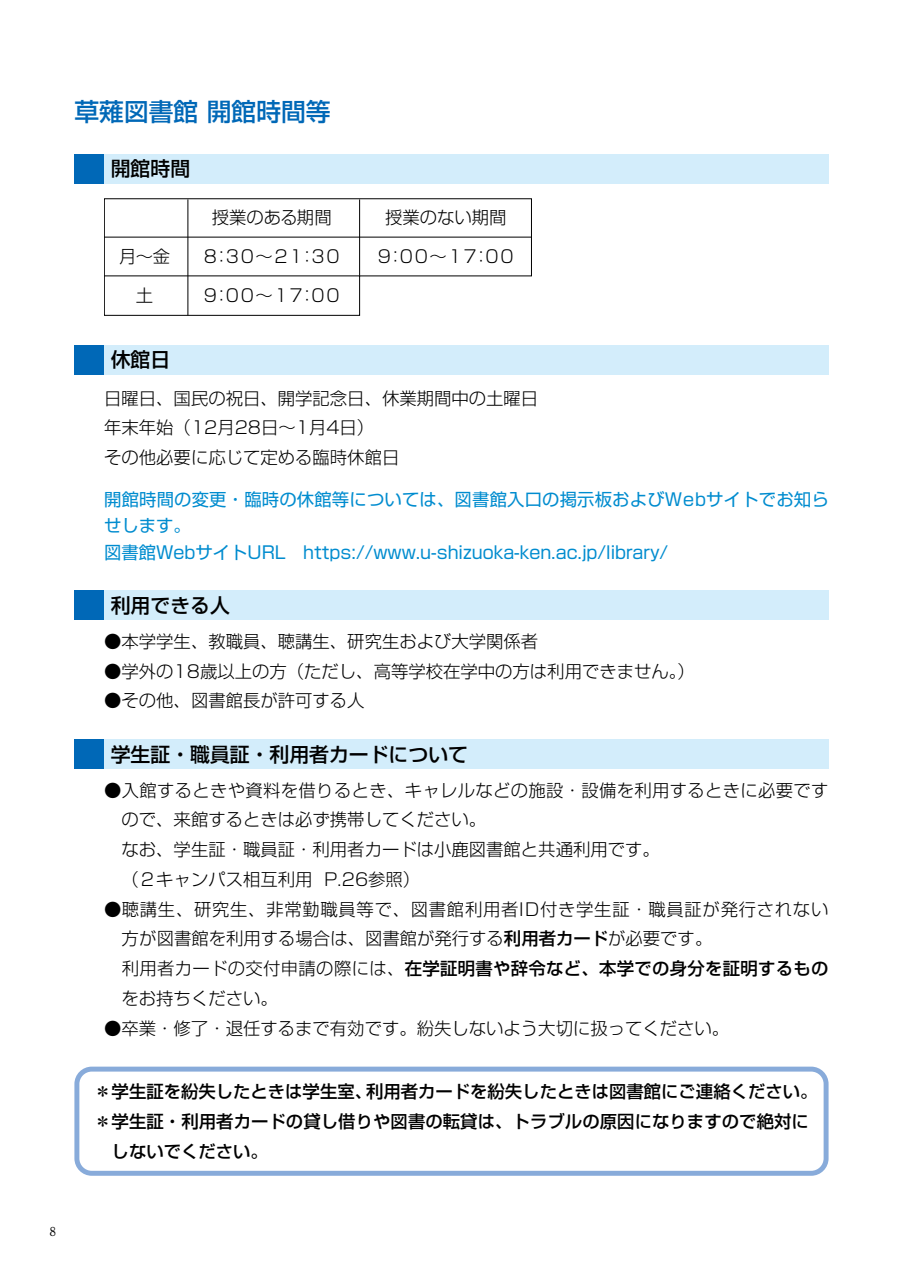
<style>
.page{position:relative;width:903px;height:1275px;background:#fff}
.page>*{position:absolute;margin:0;border:0;box-sizing:border-box;transform-origin:0 0}
.t1{font:500 24.85px "Shin Go Pro";color:#0068b7}
.t2{font:500 19.78px "Shin Go Pro";color:#000}
.t3{font:300 17.32px/29.8px "Shin Go Pro";color:#000}
.t4{font:500 17.32px "Shin Go Pro";letter-spacing:.005em;color:#000}
.t5{font:17.32px/26.1px "Shin Go Pro";letter-spacing:.005em;color:#008ccf}
.t6{font:17.32px "Shin Go Pro Light 90 pv RKSJ H";color:#000}
.t7{font:300 17.32px "Shin Go Pro";letter-spacing:.02em;color:#000}
.t8{font:300 17.32px "Shin Go Pro";letter-spacing:.04em;color:#000}
.t9{font:700 12.42px "Futo Min A101 Pro";color:#000}
.s1{font-weight:500}
.s2{font-weight:300}
</style>
<div class="page">
<div style="left:104px;top:154px;width:724px;height:30px;background:#d3edfb"></div>
<div style="left:104px;top:345px;width:724px;height:30px;background:#d3edfb"></div>
<div style="left:104px;top:590px;width:724px;height:30px;background:#d3edfb"></div>
<div style="left:104px;top:739px;width:724px;height:30px;background:#d3edfb"></div>
<div style="left:74px;top:154px;width:30px;height:30px;background:#0068b7"></div>
<div style="left:74px;top:345px;width:30px;height:30px;background:#0068b7"></div>
<div style="left:74px;top:590px;width:30px;height:30px;background:#0068b7"></div>
<div style="left:74px;top:739px;width:30px;height:30px;background:#0068b7"></div>
<div style="left:74px;top:1067px;width:754px;height:109px;border:5px solid #88abda;border-radius:15px"></div>
<svg style="left:104px;top:198px;width:428px;height:118px"></svg>
<h1 class="t1" style="left:74px;top:91px;width:258px">草薙図書館 開館時間等</h1>
<p class="t2" style="left:111px;top:152px;width:81px">開館時間</p>
<p class="t6" style="left:119px;top:242px;width:53px">月～金</p>
<p class="t6" style="left:136px;top:281px;width:19px">土</p>
<p class="t6" style="left:212px;top:204px;width:121px">授業のある期間</p>
<p class="t6" style="left:385px;top:204px;width:123px">授業のない期間</p>
<p class="t6" style="left:204px;top:242px;width:137px">8：30～21：30</p>
<p class="t6" style="left:204px;top:281px;width:137px">9：00～17：00</p>
<p class="t6" style="left:378px;top:242px;width:137px">9：00～17：00</p>
<p class="t2" style="left:111px;top:343px;width:61px">休館日</p>
<p class="t3" style="left:104px;top:381px;width:436px">日曜日、国民の祝日、開学記念日、休業期間中の土曜日年末年始（12月28日〜1月4日）<br>その他必要に応じて定める臨時休館日</p>
<p class="t5" style="left:104px;top:485px;width:726px">開館時間の変更・臨時の休館等については、図書館入口の掲示板およびWebサイトでお知らせします。<br>図書館WebサイトURL　https://www.u-shizuoka-ken.ac.jp/library/</p>
<p class="t2" style="left:111px;top:589px;width:121px">利用できる人</p>
<p class="t3" style="left:104px;top:624px;width:436px">●本学学生、教職員、聴講生、研究生および大学関係者</p>
<p class="t3" style="left:104px;top:654px;width:592px">●学外の18歳以上の方（ただし、高等学校在学中の方は利用できません。）</p>
<p class="t3" style="left:104px;top:684px;width:262px">●その他、図書館長が許可する人</p>
<p class="t2" style="left:111px;top:738px;width:359px">学生証・職員証・利用者カードについて</p>
<p class="t7" style="left:104px;top:776px;width:726px">●入館するときや資料を借りるとき、キャレルなどの施設・設備を利用するときに必要です</p>
<p class="t3" style="left:122px;top:803px;width:366px">ので、来館するときは必ず携帯してください。</p>
<p class="t3" style="left:104px;top:833px;width:557px">　なお、学生証・職員証・利用者カードは小鹿図書館と共通利用です。</p>
<p class="t3" style="left:104px;top:862px;width:318px">　（２キャンパス相互利用 P.26参照）</p>
<p class="t8" style="left:104px;top:895px;width:726px">●聴講生、研究生、非常勤職員等で、図書館利用者ID付き学生証・職員証が発行されない</p>
<p class="t3" style="left:122px;top:922px;width:592px">方が図書館を利用する場合は、図書館が発行する<span class="s1">利用者カード</span>が必要です。</p>
<p class="t4" style="left:104px;top:954px;width:726px"><span class="s2">　利用者カードの交付申請の際には、</span>在学証明書や辞令など、本学での身分を証明するもの</p>
<p class="t3" style="left:122px;top:981px;width:158px">をお持ちください。</p>
<p class="t3" style="left:104px;top:1011px;width:627px">●卒業・修了・退任するまで有効です。紛失しないよう大切に扱ってください。</p>
<p class="t4" style="left:94px;top:1077px;width:725px">＊学生証を紛失したときは学生室、利用者カードを紛失したときは図書館にご連絡ください。</p>
<p class="t4" style="left:94px;top:1107px;width:716px">＊学生証・利用者カードの貸し借りや図書の転貸は、トラブルの原因になりますので絶対に</p>
<p class="t4" style="left:112px;top:1137px;width:158px">しないでください。</p>
<p class="t9" style="left:50px;top:1222px;width:8px">8</p>
</div>
